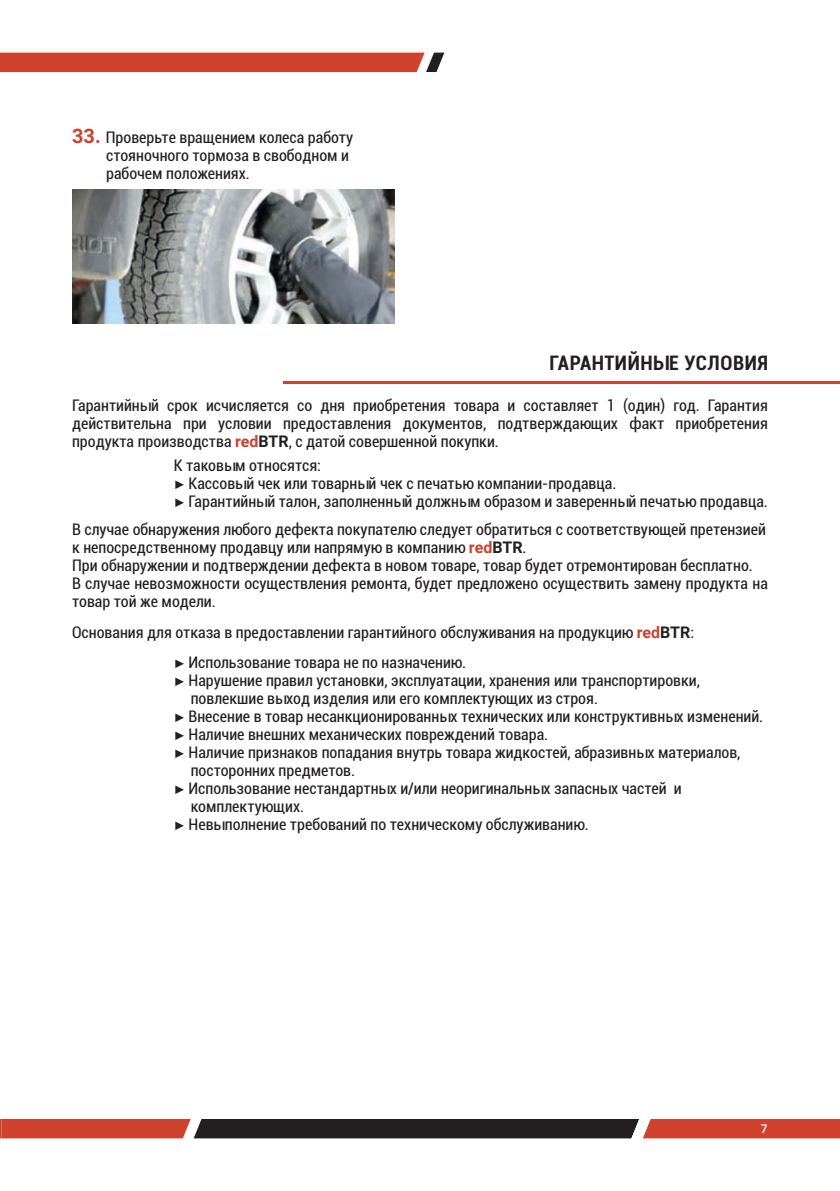
<style>
.page{position:relative;width:840px;height:1191px;background:#fff}
.page>*{position:absolute;margin:0;border:0;box-sizing:border-box;transform-origin:0 0}
.t1{font:700 condensed 20px "Roboto";letter-spacing:.03em;color:#231f20}
.t2{font:condensed 16px/18px "Roboto";color:#231f20}
.t3{font:500 12px "Roboto";color:#fff}
.s1{font-weight:700;font-stretch:normal;font-size:20px;color:#cd412d}
.s2{font-weight:700;font-stretch:normal;color:#cd412d}
.s3{font-weight:700;font-stretch:normal}
.s4{font-family:"Times New Roman";font-stretch:normal;font-size:12px}
</style>
<div class="page">
<div style="left:0;top:53px;width:444px;height:19px;background:#d0422d"></div>
<svg style="left:0;top:1119px;width:839px;height:20px;background:#7a3a32"></svg>
<hr style="left:283px;top:381px;width:556px;height:2px;background:#d0422d">
<img style="left:72px;top:190px;width:322px;height:133px">
<p class="t2" style="left:106px;top:127px;width:248px;text-indent:-34px"><span class="s1">33.</span> Проверьте вращением колеса работу стояночного тормоза в свободном и рабочем положениях.</p>
<p class="t1" style="left:549px;top:348px;width:220px">ГАРАНТИЙНЫЕ УСЛОВИЯ</p>
<p class="t2" style="left:72px;top:396px;width:697px;text-align:justify">Гарантийный срок исчисляется со дня приобретения товара и составляет 1 (один) год. Гарантия действительна при условии предоставления документов, подтверждающих факт приобретения продукта производства <span class="s2">red</span><span class="s3">BTR</span>, с датой совершенной покупки.</p>
<p class="t2" style="left:173px;top:455px;width:595px">К таковым относятся:<br><span class="s4">►</span> Кассовый чек или товарный чек с печатью компании-продавца.<br><span class="s4">►</span> Гарантийный талон, заполненный должным образом и заверенный печатью продавца.</p>
<p class="t2" style="left:72px;top:520px;width:697px">В случае обнаружения любого дефекта покупателю следует обратиться с соответствующей претензией к непосредственному продавцу или напрямую в компанию <span class="s2">red</span><span class="s3">BTR</span>.<br>При обнаружении и подтверждении дефекта в новом товаре, товар будет отремонтирован бесплатно.<br>В случае невозможности осуществления ремонта, будет предложено осуществить замену продукта на товар той же модели.</p>
<p class="t2" style="left:72px;top:623px;width:623px">Основания для отказа в предоставлении гарантийного обслуживания на продукцию <span class="s2">red</span><span class="s3">BTR</span>:</p>
<p class="t2" style="left:173px;top:652px;width:294px"><span class="s4">►</span> Использование товара не по назначению.</p>
<p class="t2" style="left:173px;top:670px;width:527px"><span class="s4">►</span> Нарушение правил установки, эксплуатации, хранения или транспортировки,</p>
<p class="t2" style="left:190px;top:688px;width:408px">повлекшие выход изделия или его комплектующих из строя.</p>
<p class="t2" style="left:173px;top:706px;width:590px"><span class="s4">►</span> Внесение в товар несанкционированных технических или конструктивных изменений.</p>
<p class="t2" style="left:173px;top:724px;width:376px"><span class="s4">►</span> Наличие внешних механических повреждений товара.</p>
<p class="t2" style="left:173px;top:742px;width:568px"><span class="s4">►</span> Наличие признаков попадания внутрь товара жидкостей, абразивных материалов,</p>
<p class="t2" style="left:190px;top:760px;width:166px">посторонних предметов.</p>
<p class="t2" style="left:173px;top:778px;width:509px"><span class="s4">►</span> Использование нестандартных и/или неоригинальных запасных частей и</p>
<p class="t2" style="left:190px;top:796px;width:115px">комплектующих.</p>
<p class="t2" style="left:173px;top:814px;width:416px"><span class="s4">►</span> Невыполнение требований по техническому обслуживанию.</p>
<p class="t3" style="left:760px;top:1119px;width:8px">7</p>
</div>
